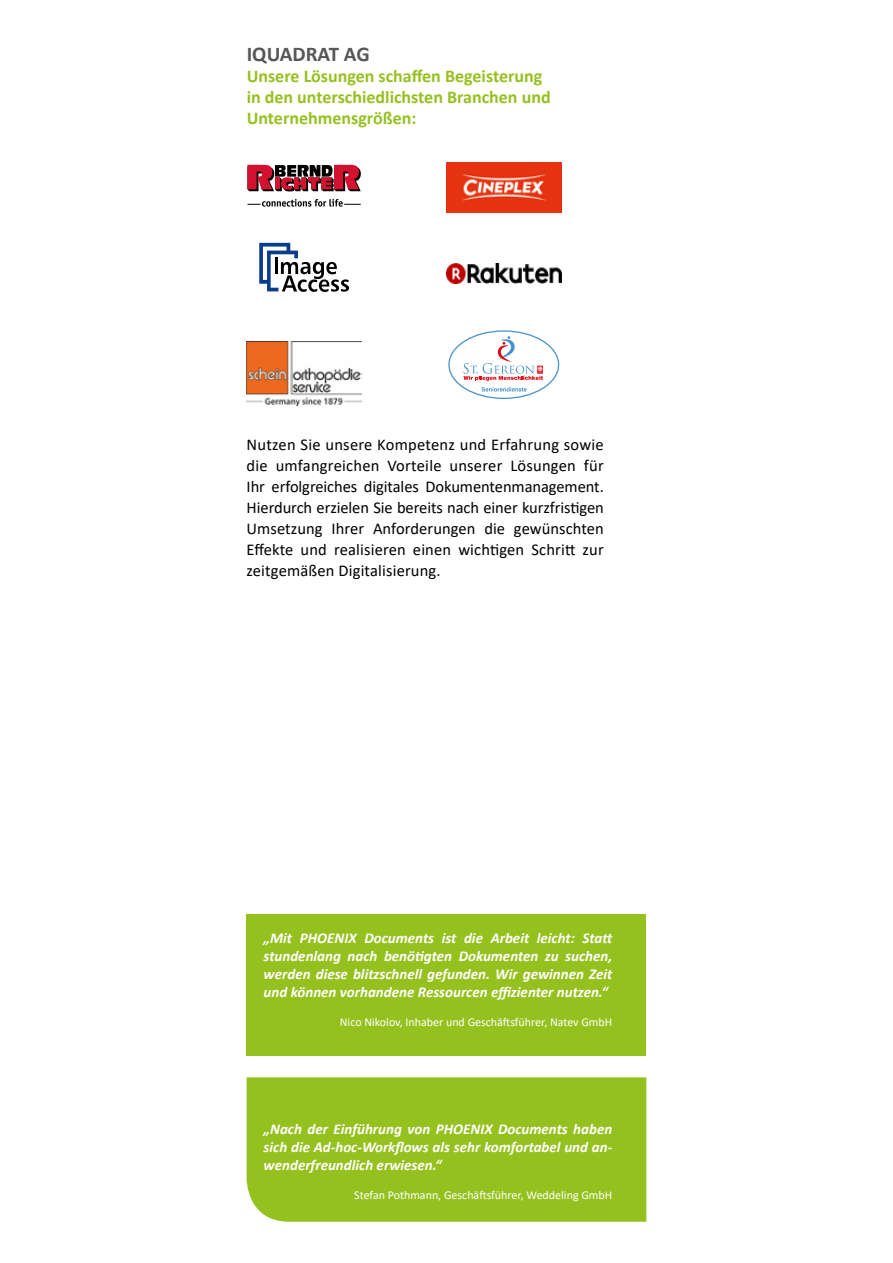
<style>
.page{position:relative;width:893px;height:1263px;background:#fff}
.page>*{position:absolute;margin:0;border:0;box-sizing:border-box;transform-origin:0 0}
.t1{font:700 21px "Calibri";color:#575756}
.t2{font:700 18px/21px "Calibri";color:#95c11f}
.t3{font:16.5px/21px "Calibri";letter-spacing:.01em;color:#000;text-align:justify}
.t4{font:italic 700 15px/18px "Calibri";color:#fff;text-align:justify}
.t5{font:12px "Calibri";color:#fff}
</style>
<div class="page">
<div style="left:247px;top:914px;width:399px;height:142px;background:#95c11f"></div>
<div style="left:247px;top:1077px;width:399px;height:145px;background:#95c11f"></div>
<svg style="left:247px;top:199px;width:114px;height:8px"></svg>
<svg style="left:247px;top:165px;width:114px;height:26px;background:#943242"></svg>
<img style="left:446px;top:162px;width:115px;height:51px">
<svg style="left:259px;top:243px;width:90px;height:49px"></svg>
<img style="left:446px;top:264px;width:115px;height:19px">
<img style="left:247px;top:341px;width:114px;height:64px">
<svg style="left:463px;top:336px;width:80px;height:45px"></svg>
<svg style="left:482px;top:387px;width:45px;height:5px"></svg>
<h1 class="t1" style="left:247px;top:39px;width:125px">IQUADRAT AG</h1>
<p class="t2" style="left:247px;top:65px;width:305px">Unsere Lösungen schaffen Begeisterung in den unterschiedlichsten Branchen und<br>Unternehmensgrößen:</p>
<p class="t3" style="left:247px;top:434px;width:359px">Nutzen Sie unsere Kompetenz und Erfahrung sowie die umfangreichen Vorteile unserer Lösungen für Ihr erfolgreiches digitales Dokumentenmanagement.<br>Hierdurch erzielen Sie bereits nach einer kurzfristigen Umsetzung Ihrer Anforderungen die gewünschten Effekte und realisieren einen wichtigen Schritt zur zeitgemäßen Digitalisierung.</p>
<p class="t4" style="left:264px;top:928px;width:350px">„Mit PHOENIX Documents ist die Arbeit leicht: Statt stundenlang nach benötigten Dokumenten zu suchen, werden diese blitzschnell gefunden. Wir gewinnen Zeit und können vorhandene Ressourcen effizienter nutzen.“</p>
<p class="t5" style="left:340px;top:1013px;width:274px">Nico Nikolov, Inhaber und Geschäftsführer, Natev GmbH</p>
<p class="t4" style="left:264px;top:1120px;width:350px">„Nach der Einführung von PHOENIX Documents haben sich die Ad-hoc-Workflows als sehr komfortabel und an&shy;wenderfreundlich erwiesen.“</p>
<p class="t5" style="left:354px;top:1187px;width:259px">Stefan Pothmann, Geschäftsführer, Weddeling GmbH</p>
</div>
